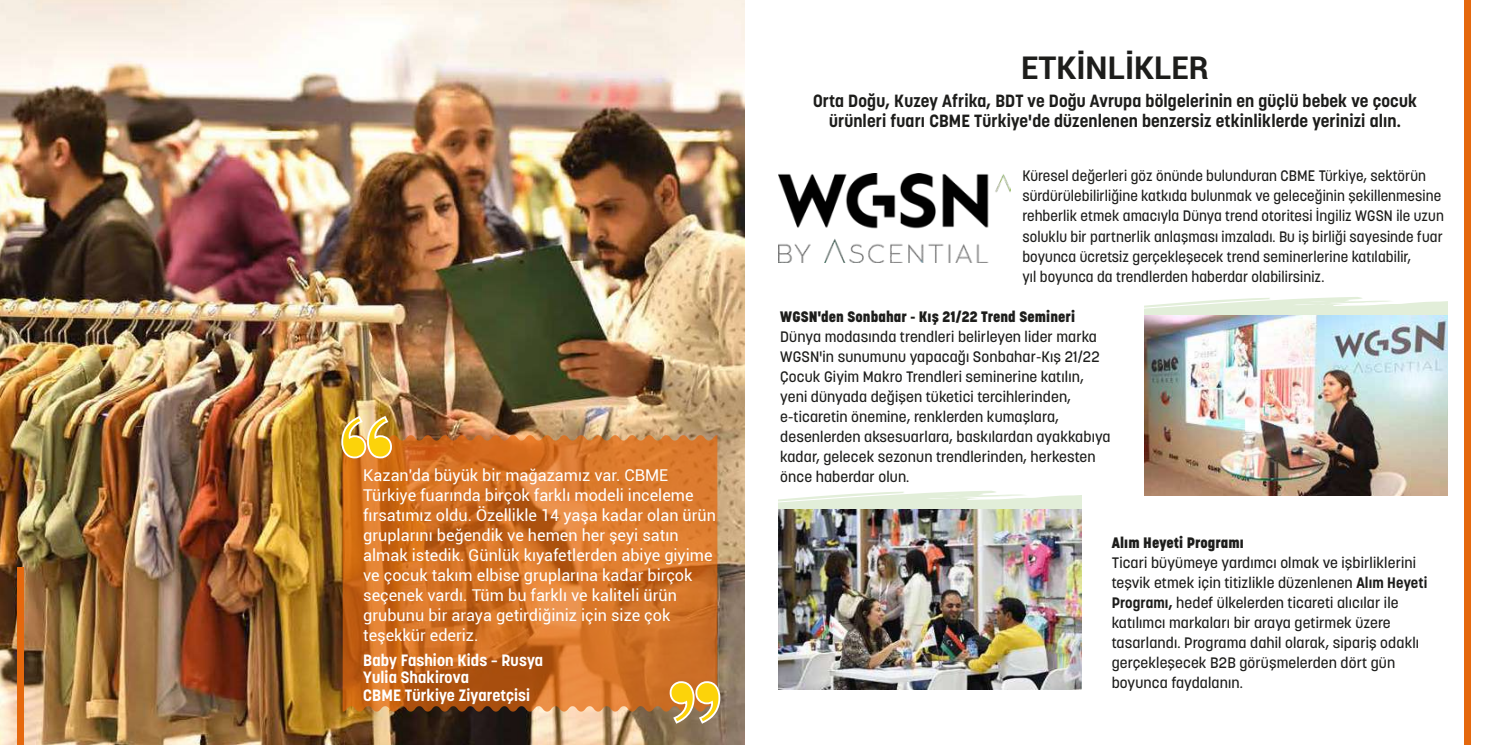
<style>
.page{position:relative;width:1489px;height:745px;background:#fff}
.page>*{position:absolute;margin:0;border:0;box-sizing:border-box;transform-origin:0 0}
.t1{font:700 31.25px "Roboto";color:#1d1d1b}
.t2{font:700 17.5px/20px "Korolev";letter-spacing:.01em;color:#1d1d1b;text-align:center}
.t3{font:16.25px/20px "Roboto";color:#fff}
.t4{font:700 16.25px/17.5px "Korolev";letter-spacing:.01em;color:#fff}
.t5{font:500 15px/20px "Korolev";letter-spacing:.01em;color:#1d1d1b}
.t6{font:500 15px/20px "Korolev";letter-spacing:.01em;color:#1d1d1b;scale:.96 1}
.t7{font:800 15px "Korolev";letter-spacing:.01em;color:#1d1d1b}
.s1{font-weight:700}
</style>
<div class="page">
<div style="left:1463px;top:0;width:6px;height:744px;background:#e5680d"></div>
<svg style="left:778px;top:491px;width:303px;height:18px"></svg>
<img style="left:778px;top:509px;width:303px;height:179px">
<svg style="left:1144px;top:297px;width:302px;height:19px"></svg>
<img style="left:778px;top:174px;width:231px;height:88px">
<img style="left:0;top:0;width:744px;height:744px">
<svg style="left:342px;top:435px;width:375px;height:276px;background:#c96c22"></svg>
<svg style="left:339px;top:413px;width:55px;height:47px;background:#dfb64e"></svg>
<svg style="left:667px;top:678px;width:55px;height:47px;background:#d0a850"></svg>
<div style="left:17px;top:567px;width:6px;height:177px;background:#e5680d"></div>
<img style="left:1144px;top:316px;width:302px;height:178px">
<p class="t3" style="left:363px;top:464px;width:354px">Kazan'da büyük bir mağazamız var. CBME Türkiye fuarında birçok farklı modeli inceleme fırsatımız oldu. Özellikle 14 yaşa kadar olan ürün gruplarını beğendik ve hemen her şeyi satın almak istedik. Günlük kıyafetlerden abiye giyime ve çocuk takım elbise gruplarına kadar birçok seçenek vardı. Tüm bu farklı ve kaliteli ürün grubunu bir araya getirdiğiniz için size çok teşekkür ederiz.</p>
<p class="t4" style="left:363px;top:651px;width:181px">Baby Fashion Kids – Rusya<br>Yulia Shakirova<br>CBME Türkiye Ziyaretçisi</p>
<h1 class="t1" style="left:1021px;top:46px;width:189px">ETKİNLİKLER</h1>
<p class="t2" style="left:813px;top:91px;width:605px">Orta Doğu, Kuzey Afrika, BDT ve Doğu Avrupa bölgelerinin en güçlü bebek ve çocuk ürünleri fuarı CBME Türkiye'de düzenlenen benzersiz etkinliklerde yerinizi alın.</p>
<p class="t6" style="left:1022px;top:166px;width:440px">Küresel değerleri göz önünde bulunduran CBME Türkiye, sektörün sürdürülebilirliğine katkıda bulunmak ve geleceğinin şekillenmesine rehberlik etmek amacıyla Dünya trend otoritesi İngiliz WGSN ile uzun soluklu bir partnerlik anlaşması imzaladı. Bu iş birliği sayesinde fuar boyunca ücretsiz gerçekleşecek trend seminerlerine katılabilir,<br>yıl boyunca da trendlerden haberdar olabilirsiniz.</p>
<p class="t7" style="left:780px;top:306px;width:296px">WGSN'den Sonbahar - Kış 21/22 Trend Semineri</p>
<p class="t5" style="left:780px;top:326px;width:332px">Dünya modasında trendleri belirleyen lider marka WGSN'in sunumunu yapacağı Sonbahar-Kış 21/22<br>Çocuk Giyim Makro Trendleri seminerine katılın, yeni dünyada değişen tüketici tercihlerinden, e-ticaretin önemine, renklerden kumaşlara, desenlerden aksesuarlara, baskılardan ayakkabıya kadar, gelecek sezonun trendlerinden, herkesten önce haberdar olun.</p>
<p class="t7" style="left:1111px;top:533px;width:134px">Alım Heyeti Programı</p>
<p class="t5" style="left:1111px;top:552px;width:317px">Ticari büyümeye yardımcı olmak ve işbirliklerini teşvik etmek için titizlikle düzenlenen <span class="s1">Alım Heyeti Programı,</span> hedef ülkelerden ticareti alıcılar ile katılımcı markaları bir araya getirmek üzere tasarlandı. Programa dahil olarak, sipariş odaklı gerçekleşecek B2B görüşmelerden dört gün boyunca faydalanın.</p>
</div>
